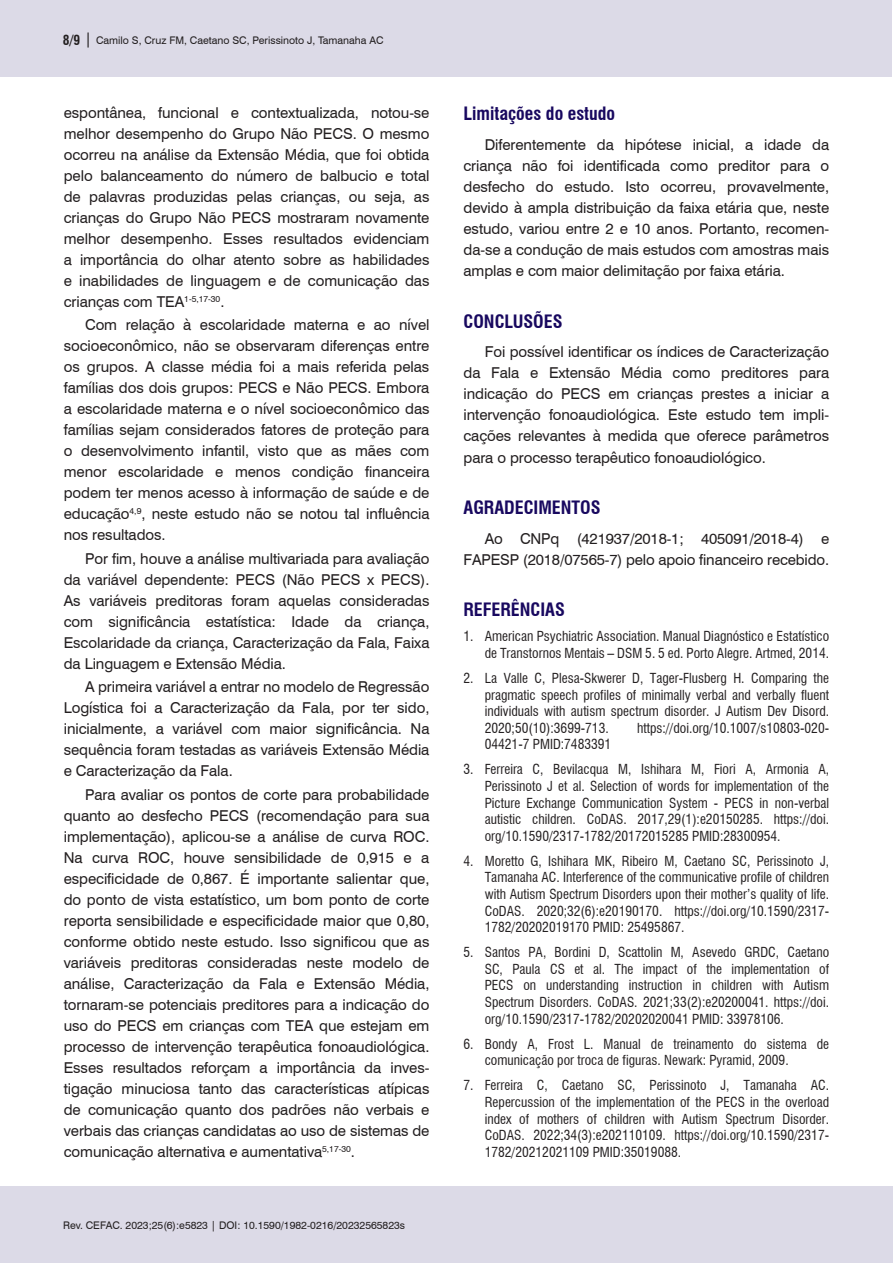
<style>
.page{position:relative;width:893px;height:1263px;background:#fff}
.page>*{position:absolute;margin:0;border:0;box-sizing:border-box;transform-origin:0 0}
.Nivel_1{font:700 condensed 18px "Swiss 721 BT";color:#18085f}
.Nivel_2{font:700 condensed 18px "Swiss 721 BT";color:#18085f}
.Corpo_do_texto{font:15px/21px "Swiss 721 BT";letter-spacing:-.005em;color:#231f20;text-align:justify}
.t1{font:condensed 13.5px/16.6px "Swiss 721 BT";color:#231f20;text-align:justify}
.t2{font:10.5px "Swiss 721 BT";color:#231f20}
.s1{font-weight:700;font-stretch:condensed;font-size:13.5px}
.s2{font-size:15px}
</style>
<div class="page">
<div style="left:0;top:1186px;width:892px;height:77px;background:#dcdae7"></div>
<div style="left:0;top:0;width:892px;height:77px;background:#dcdae7"></div>
<p class="t2" style="left:63px;top:33px;width:322px"><span class="s1">8/9</span> <span class="s2">|</span> Camilo S, Cruz FM, Caetano SC, Perissinoto J, Tamanaha AC</p>
<p class="Corpo_do_texto" style="left:64px;top:101px;width:367px">espontânea, funcional e contextualizada, notou-se melhor desempenho do Grupo Não PECS. O mesmo ocorreu na análise da Extensão Média, que foi obtida pelo balanceamento do número de balbucio e total de palavras produzidas pelas crianças, ou seja, as crianças do Grupo Não PECS mostraram novamente melhor desempenho. Esses resultados evidenciam a importância do olhar atento sobre as habilidades e inabilidades de linguagem e de comunicação das crianças com TEA<sup>1-5,17-30</sup>.</p>
<p class="Corpo_do_texto" style="left:64px;top:314px;width:367px;text-indent:21px">Com relação à escolaridade materna e ao nível socioeconômico, não se observaram diferenças entre os grupos. A classe média foi a mais referida pelas famílias dos dois grupos: PECS e Não PECS. Embora a escolaridade materna e o nível socioeconômico das famílias sejam considerados fatores de proteção para o desenvolvimento infantil, visto que as mães com menor escolaridade e menos condição financeira podem ter menos acesso à informação de saúde e de educação<sup>4,9</sup>, neste estudo não se notou tal influência nos resultados.</p>
<p class="Corpo_do_texto" style="left:64px;top:547px;width:367px;text-indent:21px">Por fim, houve a análise multivariada para avaliação da variável dependente: PECS (Não PECS x PECS).<br>As variáveis preditoras foram aquelas consideradas com significância estatística: Idade da criança, Escolaridade da criança, Caracterização da Fala, Faixa da Linguagem e Extensão Média.</p>
<p class="Corpo_do_texto" style="left:64px;top:676px;width:367px;text-indent:21px">A primeira variável a entrar no modelo de Regressão Logística foi a Caracterização da Fala, por ter sido, inicialmente, a variável com maior significância. Na sequência foram testadas as variáveis Extensão Média e Caracterização da Fala.</p>
<p class="Corpo_do_texto" style="left:64px;top:783px;width:367px;text-indent:21px">Para avaliar os pontos de corte para probabilidade quanto ao desfecho PECS (recomendação para sua implementação), aplicou-se a análise de curva ROC.<br>Na curva ROC, houve sensibilidade de 0,915 e a especificidade de 0,867. É importante salientar que, do ponto de vista estatístico, um bom ponto de corte reporta sensibilidade e especificidade maior que 0,80, conforme obtido neste estudo. Isso significou que as variáveis preditoras consideradas neste modelo de análise, Caracterização da Fala e Extensão Média, tornaram-se potenciais preditores para a indicação do uso do PECS em crianças com TEA que estejam em processo de intervenção terapêutica fonoaudiológica.<br>Esses resultados reforçam a importância da inves&shy;tigação minuciosa tanto das características atípicas de comunicação quanto dos padrões não verbais e verbais das crianças candidatas ao uso de sistemas de comunicação alternativa e aumentativa<sup>5,17-30</sup>.</p>
<p class="t2" style="left:63px;top:1218px;width:344px">Rev. CEFAC. 2023;25(6):e5823 | DOI: 10.1590/1982-0216/20232565823s</p>
<p class="Nivel_2" style="left:463px;top:103px;width:153px">Limitações do estudo</p>
<p class="Corpo_do_texto" style="left:463px;top:133px;width:367px;text-indent:21px">Diferentemente da hipótese inicial, a idade da criança não foi identificada como preditor para o desfecho do estudo. Isto ocorreu, provavelmente, devido à ampla distribuição da faixa etária que, neste estudo, variou entre 2 e 10 anos. Portanto, recomen&shy;da-se a condução de mais estudos com amostras mais amplas e com maior delimitação por faixa etária.</p>
<p class="Nivel_1" style="left:463px;top:310px;width:101px">CONCLUSÕES</p>
<p class="Corpo_do_texto" style="left:463px;top:341px;width:367px;text-indent:21px">Foi possível identificar os índices de Caracterização da Fala e Extensão Média como preditores para indicação do PECS em crianças prestes a iniciar a intervenção fonoaudiológica. Este estudo tem impli&shy;cações relevantes à medida que oferece parâmetros para o processo terapêutico fonoaudiológico.</p>
<p class="Nivel_1" style="left:463px;top:497px;width:139px">AGRADECIMENTOS</p>
<p class="Corpo_do_texto" style="left:463px;top:527px;width:367px;text-align:right">Ao CNPq (421937/2018-1; 405091/2018-4) e<br>FAPESP (2018/07565-7) pelo apoio financeiro recebido.</p>
<p class="Nivel_1" style="left:463px;top:599px;width:103px">REFERÊNCIAS</p>
<p class="t1" style="left:463px;top:628px;width:367px;text-align:right">1. American Psychiatric Association. Manual Diagnóstico e Estatístico de Transtornos Mentais – DSM 5. 5 ed. Porto Alegre. Artmed, 2014.</p>
<p class="t1" style="left:485px;top:670px;width:346px;text-indent:-21px">2. La Valle C, Plesa-Skwerer D, Tager-Flusberg H. Comparing the pragmatic speech profiles of minimally verbal and verbally fluent individuals with autism spectrum disorder. J Autism Dev Disord.<br>2020;50(10):3699-713.</p>
<p class="t1" style="left:637px;top:719px;width:194px">https://doi.org/10.1007/s10803-020-</p>
<p class="t1" style="left:485px;top:736px;width:128px">04421-7 PMID:7483391</p>
<p class="t1" style="left:485px;top:761px;width:346px;text-indent:-21px">3. Ferreira C, Bevilacqua M, Ishihara M, Fiori A, Armonia A, Perissinoto J et al. Selection of words for implementation of the Picture Exchange Communication System - PECS in non-verbal autistic children. CoDAS. 2017,29(1):e20150285. https://doi. org/10.1590/2317-1782/20172015285 PMID:28300954.</p>
<p class="t1" style="left:485px;top:852px;width:346px;text-indent:-21px">4. Moretto G, Ishihara MK, Ribeiro M, Caetano SC, Perissinoto J, Tamanaha AC. Interference of the communicative profile of children with Autism Spectrum Disorders upon their mother’s quality of life.<br>CoDAS. 2020;32(6):e20190170. https://doi.org/10.1590/2317- 1782/20202019170 PMID: 25495867.</p>
<p class="t1" style="left:485px;top:944px;width:346px;text-indent:-21px">5. Santos PA, Bordini D, Scattolin M, Asevedo GRDC, Caetano SC, Paula CS et al. The impact of the implementation of PECS on understanding instruction in children with Autism Spectrum Disorders. CoDAS. 2021;33(2):e20200041. https://doi. org/10.1590/2317-1782/20202020041 PMID: 33978106.</p>
<p class="t1" style="left:485px;top:1035px;width:346px;text-indent:-21px">6. Bondy A, Frost L. Manual de treinamento do sistema de comunicação por troca de figuras. Newark: Pyramid, 2009.</p>
<p class="t1" style="left:485px;top:1077px;width:346px;text-indent:-21px">7. Ferreira C, Caetano SC, Perissinoto J, Tamanaha AC.<br>Repercussion of the implementation of the PECS in the overload index of mothers of children with Autism Spectrum Disorder.<br>CoDAS. 2022;34(3):e202110109. https://doi.org/10.1590/2317- 1782/20212021109 PMID:35019088.</p>
</div>
